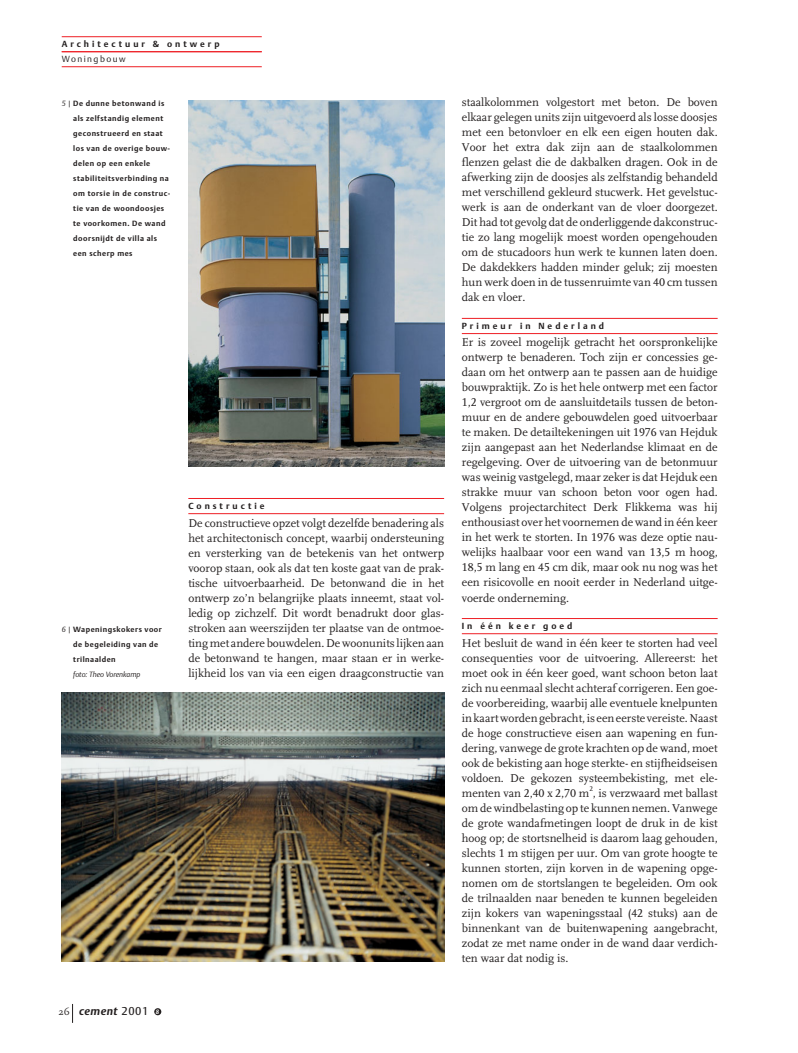
<style>
.page{position:relative;width:798px;height:1053px;background:#fff}
.page>*{position:absolute;margin:0;border:0;box-sizing:border-box;transform-origin:0 0}
.t1{font:11.88px/15px "FF Scala";color:#231f1f;text-align:justify}
.t2{font:italic 700 11.25px "DTL Argo T";letter-spacing:.04em;color:#231f1f}
.t3{font:700 8.75px "DTL Argo T";letter-spacing:.34em;color:#231f1f}
.t4{font:8.75px "DTL Argo T Light";letter-spacing:.165em;color:#231f1f}
.t5{font:700 7.5px/15px "DTL Argo T";letter-spacing:.07em;color:#231f1f}
.t6{font:italic 7.5px "DTL Argo T Light";letter-spacing:-.005em;color:#231f1f}
.t7{font:7.12px "Scala Figures";color:#231f1f}
.s1{font-family:"DTL Argo T Light";font-weight:400;font-style:italic}
.s2{font-family:"FF Scala Caps";font-weight:400;font-style:normal;font-size:10px}
.s3{font-weight:400;font-style:normal}
.s4{font-size:6.25px;color:#fff}
.s5{font-family:"Scala Figures"}
</style>
<div class="page">
<hr style="left:188px;top:498px;width:256px;height:1px;background:#ee1e24">
<hr style="left:188px;top:513px;width:256px;height:1px;background:#ee1e24">
<hr style="left:462px;top:318px;width:255px;height:1px;background:#ee1e24">
<hr style="left:462px;top:333px;width:255px;height:1px;background:#ee1e24">
<hr style="left:462px;top:618px;width:255px;height:1px;background:#ee1e24">
<hr style="left:462px;top:633px;width:255px;height:1px;background:#ee1e24">
<hr style="left:62px;top:36px;width:200px;height:1px;background:#ee1e24">
<hr style="left:62px;top:51px;width:200px;height:1px;background:#ee1e24">
<hr style="left:62px;top:66px;width:200px;height:1px;background:#ee1e24">
<div style="left:154px;top:1008px;width:7px;height:7px;background:#231f1f;border-radius:50%"></div>
<svg style="left:72px;top:1004px;width:1px;height:18px"></svg>
<img style="left:188px;top:100px;width:256px;height:366px">
<img style="left:62px;top:692px;width:382px;height:269px">
<p class="t3" style="left:62px;top:40px;width:159px">Architectuur &amp; ontwerp</p>
<p class="t4" style="left:62px;top:55px;width:65px">Woningbouw</p>
<p class="t5" style="left:73px;top:96px;width:99px;text-indent:-12px"><span class="s1">5 |</span> De dunne betonwand is als zelfstandig element geconstrueerd en staat los van de overige bouw&shy;delen op een enkele stabiliteitsverbinding na om torsie in de construc&shy;tie van de woondoosjes te voorkomen. De wand doorsnijdt de villa als een scherp mes</p>
<p class="t5" style="left:73px;top:621px;width:90px;text-indent:-12px"><span class="s1">6 |</span> Wapeningskokers voor de begeleiding van de trilnaalden</p>
<p class="t6" style="left:73px;top:670px;width:69px">foto: Theo Vorenkamp</p>
<p class="t3" style="left:188px;top:502px;width:78px">Constructie</p>
<p class="t1" style="left:188px;top:516px;width:257px">De constructieve opzet volgt dezelfde benadering als het architectonisch concept, waarbij ondersteuning en versterking van de betekenis van het ontwerp voorop staan, ook als dat ten koste gaat van de prak&shy;tische uitvoerbaarheid. De betonwand die in het ontwerp zo’n belangrijke plaats inneemt, staat vol&shy;ledig op zichzelf. Dit wordt benadrukt door glas&shy;stroken aan weerszijden ter plaatse van de ontmoe&shy;ting met andere bouwdelen. De woonunits lijken aan de betonwand te hangen, maar staan er in werke&shy;lijkheid los van via een eigen draagconstructie van</p>
<p class="t2" style="left:59px;top:1006px;width:102px"><span class="s2">26</span> cement <span class="s3">2001</span> <span class="s4">8</span></p>
<p class="t1" style="left:462px;top:96px;width:257px">staalkolommen volgestort met beton. De boven elkaar gelegen units zijn uitgevoerd als losse doosjes met een betonvloer en elk een eigen houten dak.<br>Voor het extra dak zijn aan de staalkolommen flenzen gelast die de dakbalken dragen. Ook in de afwerking zijn de doosjes als zelfstandig behandeld met verschillend gekleurd stucwerk. Het gevelstuc&shy;werk is aan de onderkant van de vloer doorgezet.<br>Dit had tot gevolg dat de onderliggende dakconstruc&shy;tie zo lang mogelijk moest worden opengehouden om de stucadoors hun werk te kunnen laten doen.<br>De dakdekkers hadden minder geluk; zij moesten hun werk doen in de tussenruimte van <span class="s5">40</span> cm tussen dak en vloer.</p>
<p class="t3" style="left:462px;top:322px;width:144px">Primeur in Nederland</p>
<p class="t1" style="left:462px;top:336px;width:257px">Er is zoveel mogelijk getracht het oorspronkelijke ontwerp te benaderen. Toch zijn er concessies ge&shy;daan om het ontwerp aan te passen aan de huidige bouwpraktijk. Zo is het hele ontwerp met een factor <span class="s5">1</span>,<span class="s5">2</span> vergroot om de aansluitdetails tussen de beton&shy;muur en de andere gebouwdelen goed uitvoerbaar te maken. De detailtekeningen uit <span class="s5">1976</span> van Hejduk zijn aangepast aan het Nederlandse klimaat en de regelgeving. Over de uitvoering van de betonmuur was weinig vastgelegd, maar zeker is dat Hejduk een strakke muur van schoon beton voor ogen had.<br>Volgens projectarchitect Derk Flikkema was hij enthousiast over het voornemen de wand in één keer in het werk te storten. In <span class="s5">1976</span> was deze optie nau&shy;welijks haalbaar voor een wand van <span class="s5">13</span>,<span class="s5">5</span> m hoog, <span class="s5">18</span>,<span class="s5">5</span> m lang en <span class="s5">45</span> cm dik, maar ook nu nog was het een risicovolle en nooit eerder in Nederland uitge&shy;voerde onderneming.</p>
<p class="t3" style="left:462px;top:622px;width:112px">In één keer goed</p>
<p class="t1" style="left:462px;top:636px;width:257px">Het besluit de wand in één keer te storten had veel consequenties voor de uitvoering. Allereerst: het moet ook in één keer goed, want schoon beton laat zich nu eenmaal slecht achteraf corrigeren. Een goe&shy;de voorbereiding, waarbij alle eventuele knelpunten in kaart worden gebracht, is een eerste vereiste. Naast de hoge constructieve eisen aan wapening en fun&shy;dering, vanwege de grote krachten op de wand, moet ook de bekisting aan hoge sterkte- en stijfheidseisen voldoen. De gekozen systeembekisting, met ele&shy;menten van <span class="s5">2</span>,<span class="s5">40</span> x <span class="s5">2</span>,<span class="s5">70</span> m , is verzwaard met ballast</p>
<p class="t7" style="left:589px;top:784px;width:5px">2</p>
<p class="t1" style="left:462px;top:801px;width:257px">om de windbelasting op te kunnen nemen. Vanwege de grote wandafmetingen loopt de druk in de kist hoog op; de stortsnelheid is daarom laag gehouden, slechts <span class="s5">1</span> m stijgen per uur. Om van grote hoogte te kunnen storten, zijn korven in de wapening opge&shy;nomen om de stortslangen te begeleiden. Om ook de trilnaalden naar beneden te kunnen begeleiden zijn kokers van wapeningsstaal (<span class="s5">42</span> stuks) aan de binnenkant van de buitenwapening aangebracht, zodat ze met name onder in de wand daar verdich&shy;ten waar dat nodig is.</p>
</div>
